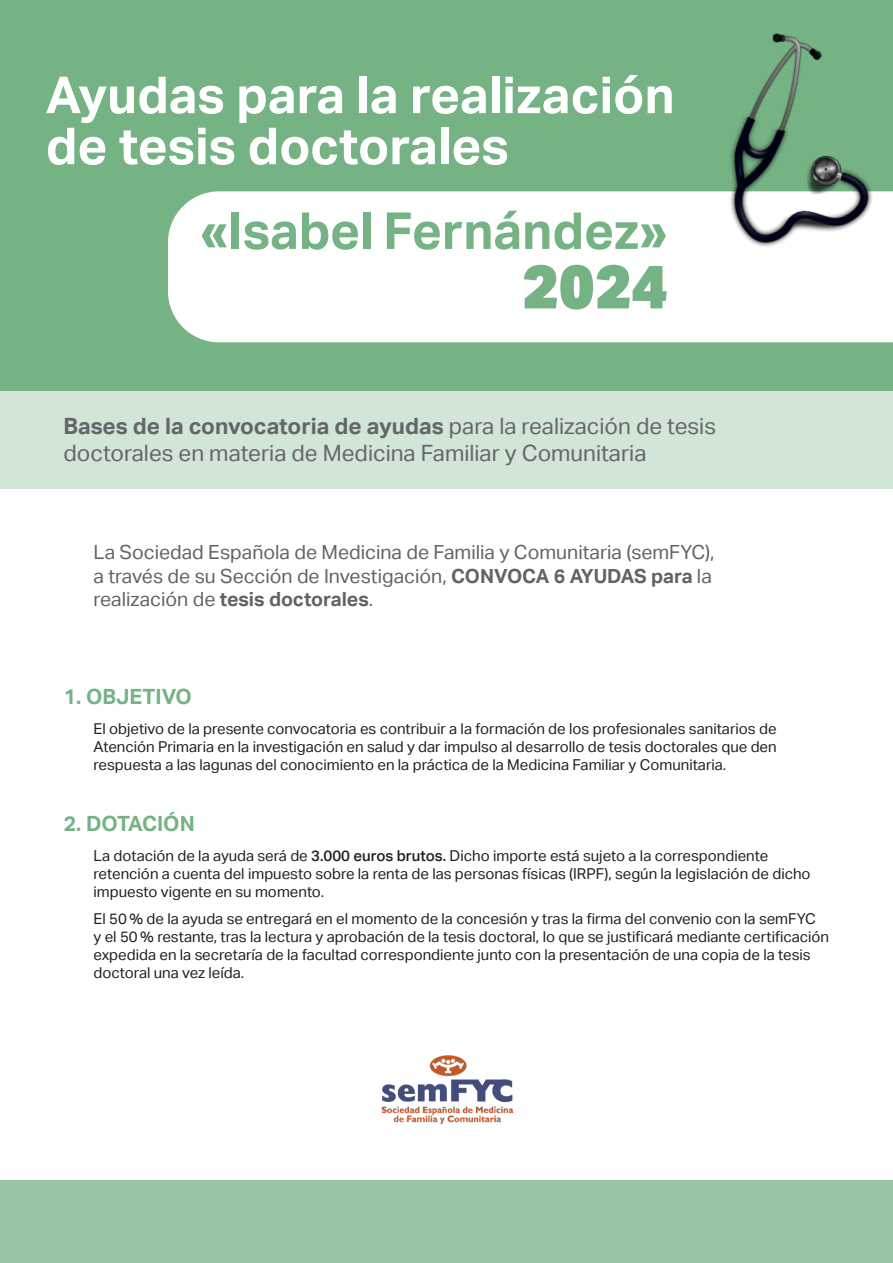
<style>
.page{position:relative;width:893px;height:1263px;background:#fff}
.page>*{position:absolute;margin:0;border:0;box-sizing:border-box;transform-origin:0 0}
.t1{font:900 61.5px "Aktiv Grotesk";color:#75b284}
.t2{font:700 51px/51px "Aktiv Grotesk";color:#fff}
.t3{font:700 51px "Aktiv Grotesk";color:#75b284}
.Texto_inicio{font:22.5px/27px "Aktiv Grotesk";color:#656568}
.Titulos_parrafo{font:700 21px "Aktiv Grotesk";color:#75b284}
.Texto_inicio_2{font:19.5px/23.4px "Aktiv Grotesk";color:#636366}
.t4{font:15px/18px "Aktiv Grotesk";color:#231f20}
.s1{font-weight:700}
.s2{font-weight:500}
</style>
<div class="page">
<div style="left:0;top:1180px;width:893px;height:83px;background:#97c5a3"></div>
<div style="left:0;top:0;width:893px;height:400px;background:#75b284"></div>
<div style="left:168px;top:191px;width:725px;height:151px;background:#fff"></div>
<div style="left:0;top:391px;width:893px;height:98px;background:#d1e6d6"></div>
<img style="left:381px;top:1055px;width:133px;height:70px">
<img style="left:696px;top:33px;width:188px;height:225px">
<p class="t2" style="left:46px;top:70px;width:630px">Ayudas para la realización de tesis doctorales</p>
<p class="t3" style="left:200px;top:201px;width:469px">«Isabel Fernández»</p>
<p class="t1" style="left:522px;top:246px;width:147px">2024</p>
<p class="Texto_inicio" style="left:64px;top:413px;width:654px"><span class="s1">Bases de la convocatoria de ayudas</span> para la realización de tesis doctorales en materia de Medicina Familiar y Comunitaria</p>
<p class="Texto_inicio_2" style="left:94px;top:541px;width:622px">La Sociedad Española de Medicina de Familia y Comunitaria (semFYC), a través de su Sección de Investigación, <span class="s1">CONVOCA 6 AYUDAS para</span> la realización de <span class="s1">tesis doctorales</span>.</p>
<p class="Titulos_parrafo" style="left:64px;top:684px;width:130px">1. OBJETIVO</p>
<p class="t4" style="left:94px;top:720px;width:685px;text-align:justify">El objetivo de la presente convocatoria es contribuir a la formación de los profesionales sanitarios de Atención Primaria en la investigación en salud y dar impulso al desarrollo de tesis doctorales que den respuesta a las lagunas del conocimiento en la práctica de la Medicina Familiar y Comunitaria.</p>
<p class="Titulos_parrafo" style="left:64px;top:811px;width:132px">2. DOTACIÓN</p>
<p class="t4" style="left:94px;top:847px;width:719px">La dotación de la ayuda será de <span class="s2">3.000 euros brutos.</span> Dicho importe está sujeto a la correspondiente retención a cuenta del impuesto sobre la renta de las personas físicas (IRPF), según la legislación de dicho impuesto vigente en su momento.</p>
<p class="t4" style="left:94px;top:910px;width:737px">El 50 % de la ayuda se entregará en el momento de la concesión y tras la firma del convenio con la semFYC<br>y el 50 % restante, tras la lectura y aprobación de la tesis doctoral, lo que se justificará mediante certificación expedida en la secretaría de la facultad correspondiente junto con la presentación de una copia de la tesis doctoral una vez leída.</p>
</div>
